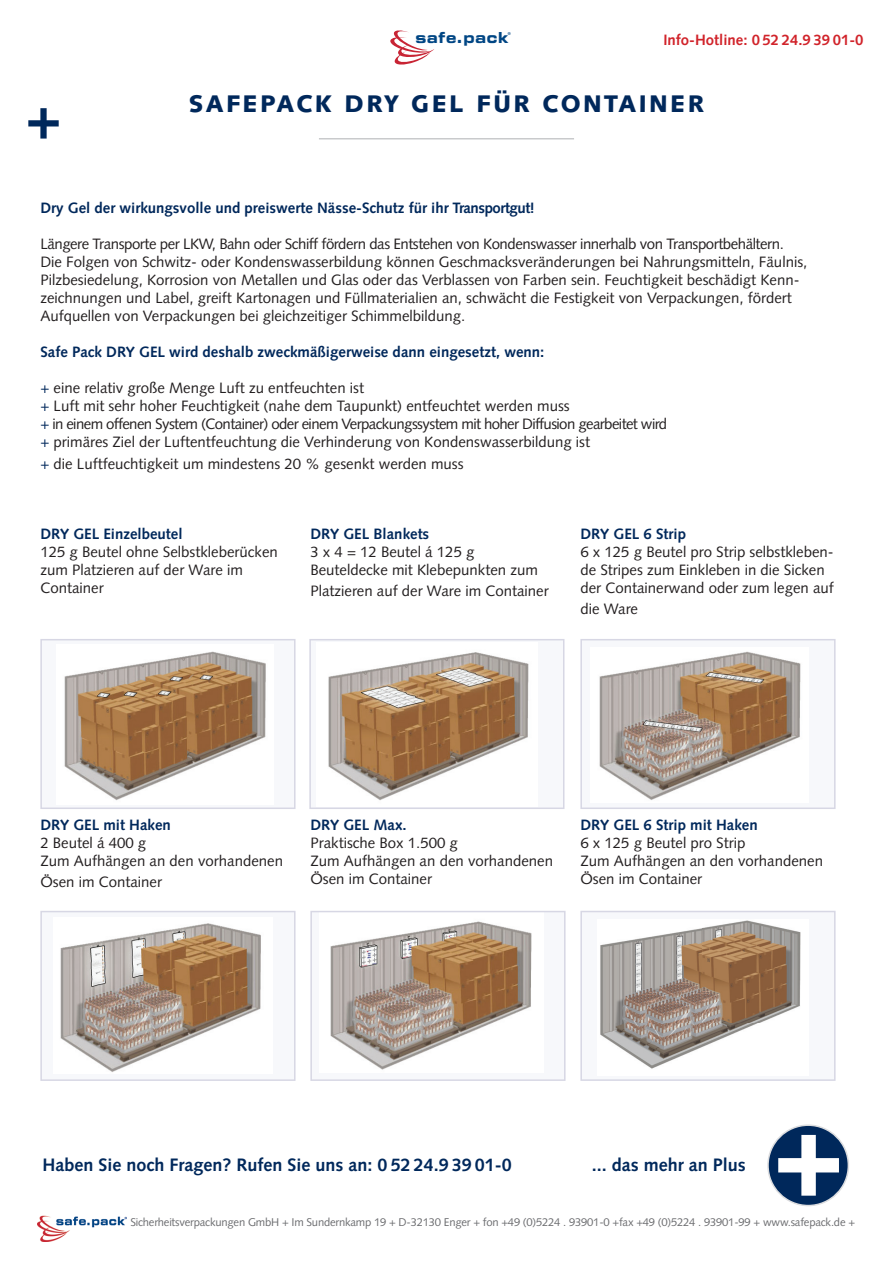
<style>
.page{position:relative;width:893px;height:1263px;background:#fff}
.page>*{position:absolute;margin:0;border:0;box-sizing:border-box;transform-origin:0 0}
.t1{font:900 120px "Syntax LT Std";color:#fff}
.t2{font:700 60px "Syntax LT Std";color:#00285b}
.t3{font:900 24px "Syntax LT Std";letter-spacing:.1em;color:#00285b}
.t4{font:700 18px "Syntax LT Std";color:#00285b}
.t5{font:15.15px "Eurostile Bold Extended Two";letter-spacing:.05em;color:#004684;scale:.91 1}
.t6{font:15px/18px "Syntax LT Std";color:#231f20}
.t7{font:700 15px "Syntax LT Std";color:#00285b}
.t8{font:700 15px "Syntax LT Std";color:#d1232a}
.t9{font:11.25px "Syntax LT Std";letter-spacing:-.02em;color:#6c6d70}
.t10{font:8.55px "Myriad Pro";color:#004684}
.s1{color:#00285b}
</style>
<div class="page">
<div style="left:41px;top:640px;width:254px;height:168px;background:#f7f8fb"></div>
<img style="left:64px;top:651px;width:202px;height:149px">
<div style="left:40px;top:639px;width:256px;height:170px;border:2px solid #d7d7e4"></div>
<img style="left:328px;top:652px;width:201px;height:148px">
<div style="left:309px;top:639px;width:255px;height:170px;border:2px solid #d7d7e4"></div>
<div style="left:581px;top:640px;width:254px;height:168px;background:#f7f8fb"></div>
<img style="left:599px;top:651px;width:202px;height:149px">
<div style="left:580px;top:639px;width:256px;height:170px;border:2px solid #d7d7e4"></div>
<div style="left:41px;top:911px;width:254px;height:169px;background:#f7f8fb"></div>
<img style="left:60px;top:923px;width:201px;height:149px">
<div style="left:40px;top:911px;width:256px;height:170px;border:2px solid #d7d7e4"></div>
<img style="left:330px;top:921px;width:202px;height:149px">
<div style="left:310px;top:911px;width:256px;height:170px;border:2px solid #d7d7e4"></div>
<svg style="left:390px;top:30px;width:44px;height:35px"></svg>
<hr style="left:319px;top:138px;width:255px;height:1px;background:#bcbdc0">
<div style="left:768px;top:1125px;width:80px;height:80px;background:#00285b;border-radius:50%"></div>
<div style="left:767px;top:1124px;width:82px;height:82px;border:2px solid #dcdddf;border-radius:50%"></div>
<img style="left:37px;top:1216px;width:90px;height:26px">
<div style="left:581px;top:911px;width:254px;height:169px;background:#f7f8fb"></div>
<img style="left:600px;top:928px;width:103px;height:95px">
<img style="left:703px;top:920px;width:98px;height:103px">
<img style="left:600px;top:1023px;width:158px;height:46px">
<div style="left:580px;top:911px;width:256px;height:170px;border:2px solid #d7d7e4"></div>
<h2 class="t2" style="left:26px;top:83px;width:37px">+</h2>
<p class="t5" style="left:416px;top:26px;width:104px">safe.pack</p>
<p class="t8" style="left:663px;top:31px;width:202px">Info-Hotline: 0 52 24.9 39 01-0</p>
<p class="t10" style="left:508px;top:30px;width:5px">®</p>
<h3 class="t3" style="left:189px;top:89px;width:517px">SAFEPACK DRY GEL FÜR CONTAINER</h3>
<p class="t7" style="left:40px;top:199px;width:496px">Dry Gel der wirkungsvolle und preiswerte Nässe-Schutz für ihr Transportgut!</p>
<p class="t6" style="left:40px;top:235px;width:768px">Längere Transporte per LKW, Bahn oder Schiff fördern das Entstehen von Kondenswasser innerhalb von Transportbehältern.<br>Die Folgen von Schwitz- oder Kondenswasserbildung können Geschmacksveränderungen bei Nahrungsmitteln, Fäulnis, Pilzbesiedelung, Korrosion von Metallen und Glas oder das Verblassen von Farben sein. Feuchtigkeit beschädigt Kenn&shy;zeichnungen und Label, greift Kartonagen und Füllmaterialien an, schwächt die Festigkeit von Verpackungen, fördert Aufquellen von Verpackungen bei gleichzeitiger Schimmelbildung.</p>
<p class="t7" style="left:40px;top:343px;width:505px">Safe Pack DRY GEL wird deshalb zweckmäßigerweise dann eingesetzt, wenn:</p>
<p class="t6" style="left:40px;top:379px;width:628px"><span class="s1">+</span> eine relativ große Menge Luft zu entfeuchten ist<br><span class="s1">+</span> Luft mit sehr hoher Feuchtigkeit (nahe dem Taupunkt) entfeuchtet werden muss<br><span class="s1">+</span> in einem offenen System (Container) oder einem Verpackungssystem mit hoher Diffusion gearbeitet wird <span class="s1">+</span> primäres Ziel der Luftentfeuchtung die Verhinderung von Kondenswasserbildung ist</p>
<p class="t6" style="left:40px;top:455px;width:425px"><span class="s1">+</span> die Luftfeuchtigkeit um mindestens 20 % gesenkt werden muss</p>
<p class="t7" style="left:40px;top:525px;width:144px">DRY GEL Einzelbeutel</p>
<p class="t6" style="left:40px;top:542px;width:239px">125 g Beutel ohne Selbstkleberücken zum Platzieren auf der Ware im<br>Container</p>
<p class="t7" style="left:310px;top:525px;width:120px">DRY GEL Blankets</p>
<p class="t6" style="left:310px;top:542px;width:229px">3 x 4 = 12 Beutel á 125 g<br>Beuteldecke mit Klebepunkten zum</p>
<p class="t6" style="left:310px;top:582px;width:240px">Platzieren auf der Ware im Container</p>
<p class="t7" style="left:580px;top:525px;width:107px">DRY GEL 6 Strip</p>
<p class="t6" style="left:580px;top:542px;width:255px">6 x 125 g Beutel pro Strip selbstkleben&shy;de Stripes zum Einkleben in die Sicken der Containerwand oder zum legen auf</p>
<p class="t6" style="left:580px;top:600px;width:59px">die Ware</p>
<p class="t7" style="left:40px;top:816px;width:132px">DRY GEL mit Haken</p>
<p class="t6" style="left:40px;top:833px;width:244px">2 Beutel á 400 g<br>Zum Aufhängen an den vorhandenen</p>
<p class="t6" style="left:40px;top:873px;width:123px">Ösen im Container</p>
<p class="t7" style="left:310px;top:816px;width:98px">DRY GEL Max.</p>
<p class="t6" style="left:310px;top:833px;width:244px">Praktische Box 1.500 g<br>Zum Aufhängen an den vorhandenen<br>Ösen im Container</p>
<p class="t7" style="left:580px;top:816px;width:179px">DRY GEL 6 Strip mit Haken</p>
<p class="t6" style="left:580px;top:833px;width:244px">6 x 125 g Beutel pro Strip<br>Zum Aufhängen an den vorhandenen<br>Ösen im Container</p>
<p class="t4" style="left:43px;top:1155px;width:471px">Haben Sie noch Fragen? Rufen Sie uns an: 0 52 24.9 39 01-0</p>
<p class="t4" style="left:592px;top:1155px;width:156px">... das mehr an Plus</p>
<h1 class="t1" style="left:773px;top:1083px;width:73px">+</h1>
<p class="t9" style="left:130px;top:1216px;width:726px">Sicherheitsverpackungen GmbH + Im Sundernkamp 19 + D-32130 Enger + fon +49 (0)5224 . 93901-0 +fax +49 (0)5224 . 93901-99 + www.safepack.de +</p>
</div>
